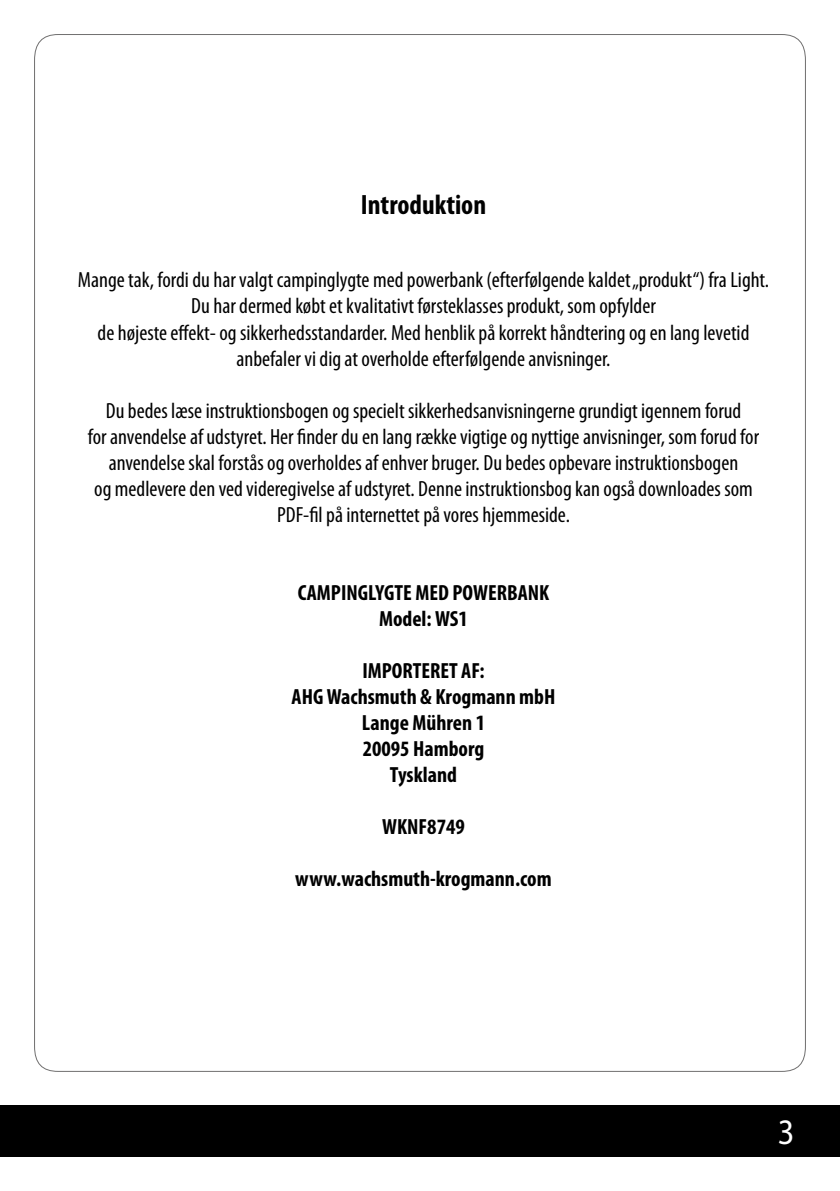
<style>
.page{position:relative;width:840px;height:1191px;background:#fff}
.page>*{position:absolute;margin:0;border:0;box-sizing:border-box;transform-origin:0 0}
.t1{font:36px "Myriad Pro";color:#fff;scale:.9 1}
.t2{font:700 condensed 28px "Myriad Pro";color:#000}
.t3{font:condensed 22px/26px "Myriad Pro";color:#000;text-align:center}
.t4{font:700 condensed 22px/26px "Myriad Pro";color:#000;text-align:center}
</style>
<div class="page">
<div style="left:0;top:1106px;width:839px;height:51px;background:#000"></div>
<p class="t2" style="left:360px;top:187px;width:127px">Introduktion</p>
<p class="t3" style="left:78px;top:267px;width:692px">Mange tak, fordi du har valgt campinglygte med powerbank (efterfølgende kaldet „produkt“) fra Light.<br>Du har dermed købt et kvalitativt førsteklasses produkt, som opfylder<br>de højeste effekt- og sikkerhedsstandarder. Med henblik på korrekt håndtering og en lang levetid anbefaler vi dig at overholde efterfølgende anvisninger.</p>
<p class="t3" style="left:88px;top:397px;width:672px">Du bedes læse instruktionsbogen og specielt sikkerhedsanvisningerne grundigt igennem forud<br>for anvendelse af udstyret. Her finder du en lang række vigtige og nyttige anvisninger, som forud for anvendelse skal forstås og overholdes af enhver bruger. Du bedes opbevare instruktionsbogen<br>og medlevere den ved videregivelse af udstyret. Denne instruktionsbog kan også downloades som PDF-fil på internettet på vores hjemmeside.</p>
<p class="t4" style="left:297px;top:579px;width:253px">CAMPINGLYGTE MED POWERBANK<br>Model: WS1</p>
<p class="t4" style="left:291px;top:657px;width:265px">IMPORTERET AF:<br>AHG Wachsmuth &amp; Krogmann mbH<br>Lange Mühren 1<br>20095 Hamborg<br>Tyskland</p>
<p class="t4" style="left:382px;top:813px;width:84px">WKNF8749</p>
<p class="t4" style="left:295px;top:865px;width:258px">www.wachsmuth-krogmann.com</p>
<h1 class="t1" style="left:777px;top:1110px;width:20px">3</h1>
</div>
